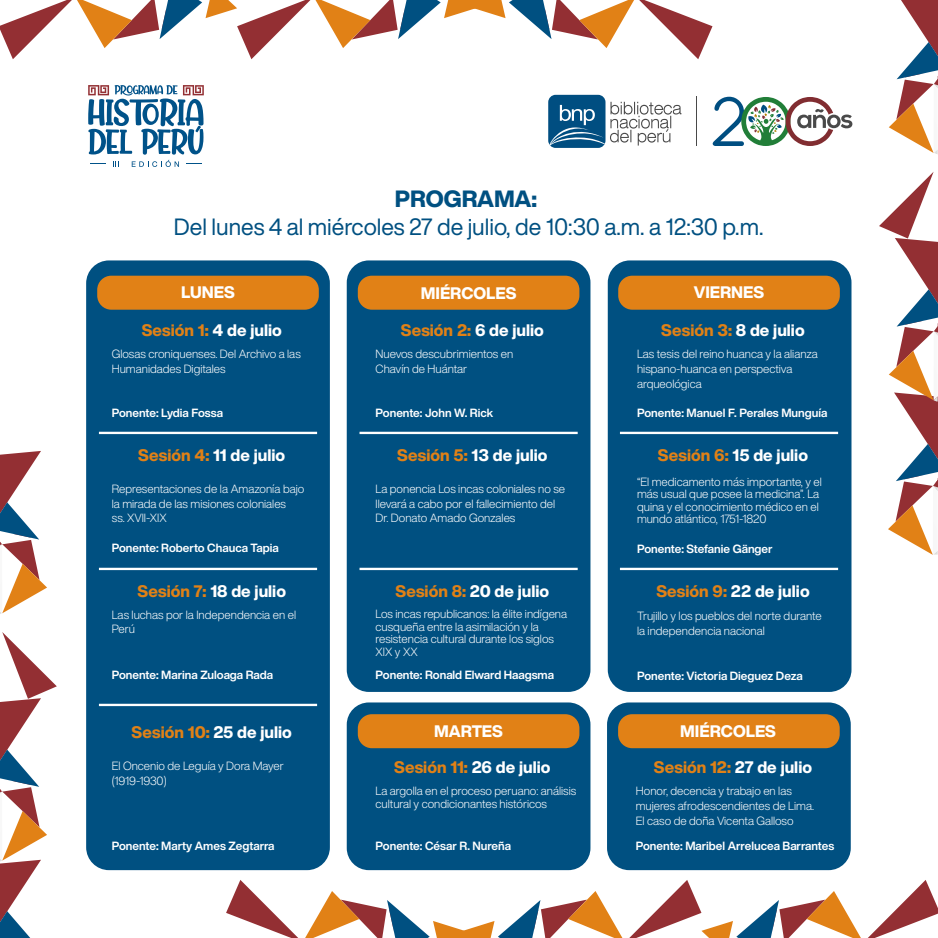
<style>
.page{position:relative;width:938px;height:938px;background:#fff}
.page>*{position:absolute;margin:0;border:0;box-sizing:border-box;transform-origin:0 0}
.t1{font:23.12px "Helvetica Now Display";color:#005081}
.t2{font:800 23.12px "Helvetica Now Display";color:#005081}
.t3{font:800 16.38px "Helvetica Now Display";color:#fff}
.t4{font:800 16.38px "Helvetica Now Display";color:#e18116}
.t5{font:300 11.75px/14.8px "Helvetica Now Display";color:#fff}
.t6{font:700 11.75px "Helvetica Now Display";color:#fff}
.s1{color:#fff}
.s2{color:#e18116}
</style>
<div class="page">
<div style="left:86px;top:260px;width:244px;height:610px;background:#005081;border-radius:23px"></div>
<div style="left:347px;top:260px;width:243px;height:432px;background:#005081;border-radius:22px"></div>
<div style="left:607px;top:260px;width:244px;height:432px;background:#005081;border-radius:22px"></div>
<div style="left:347px;top:702px;width:243px;height:168px;background:#005081;border-radius:22px"></div>
<div style="left:97px;top:276px;width:222px;height:34px;background:#e18116;border-radius:14px"></div>
<div style="left:358px;top:276px;width:221px;height:34px;background:#e18116;border-radius:14px"></div>
<div style="left:618px;top:276px;width:221px;height:34px;background:#e18116;border-radius:14px"></div>
<div style="left:358px;top:714px;width:221px;height:34px;background:#e18116;border-radius:14px"></div>
<hr style="left:99px;top:432px;width:218px;height:2px;background:#fff">
<hr style="left:99px;top:567px;width:218px;height:3px;background:#fff">
<hr style="left:99px;top:703px;width:218px;height:3px;background:#fff">
<hr style="left:359px;top:432px;width:218px;height:2px;background:#fff">
<hr style="left:359px;top:567px;width:218px;height:3px;background:#fff">
<hr style="left:620px;top:432px;width:218px;height:2px;background:#fff">
<hr style="left:620px;top:567px;width:218px;height:3px;background:#fff">
<div style="left:607px;top:702px;width:243px;height:168px;background:#005081;border-radius:22px"></div>
<div style="left:618px;top:714px;width:221px;height:34px;background:#e18116;border-radius:14px"></div>
<svg style="left:226px;top:880px;width:712px;height:58px"></svg>
<svg style="left:0;top:451px;width:57px;height:487px"></svg>
<svg style="left:879px;top:0;width:58px;height:554px"></svg>
<svg style="left:0;top:0;width:712px;height:59px"></svg>
<svg style="left:712px;top:97px;width:140px;height:49px"></svg>
<hr style="left:696px;top:97px;width:1px;height:49px;background:#494949">
<div style="left:548px;top:95px;width:57px;height:53px;background:#004e81;border-radius:7px"></div>
<svg style="left:549px;top:105px;width:55px;height:40px"></svg>
<svg style="left:610px;top:102px;width:71px;height:43px"></svg>
<svg style="left:88px;top:85px;width:116px;height:82px"></svg>
<h1 class="t2" style="left:395px;top:183px;width:144px">PROGRAMA:</h1>
<h1 class="t1" style="left:174px;top:210px;width:591px">Del lunes 4 al miércoles 27 de julio, de 10:30 a.m. a 12:30 p.m.</h1>
<h2 class="t3" style="left:181px;top:281px;width:55px">LUNES</h2>
<h2 class="t3" style="left:421px;top:281px;width:97px">MIÉRCOLES</h2>
<h2 class="t3" style="left:693px;top:281px;width:72px">VIERNES</h2>
<h2 class="t4" style="left:142px;top:318px;width:142px">Sesión 1: <span class="s1">4 de julio</span></h2>
<h2 class="t4" style="left:401px;top:318px;width:145px">Sesión 2: <span class="s1">6 de julio</span></h2>
<h2 class="t4" style="left:661px;top:318px;width:145px">Sesión 3: <span class="s1">8 de julio</span></h2>
<p class="t5" style="left:112px;top:346px;width:190px">Glosas croniquenses. Del Archivo a las<br>Humanidades Digitales</p>
<p class="t6" style="left:112px;top:405px;width:113px">Ponente: Lydia Fossa</p>
<p class="t5" style="left:375px;top:346px;width:139px">Nuevos descubrimientos en<br>Chavín de Huántar</p>
<p class="t6" style="left:375px;top:405px;width:119px">Ponente: John W. Rick</p>
<p class="t5" style="left:637px;top:346px;width:182px">Las tesis del reino huanca y la alianza hispano-huanca en perspectiva arqueológica</p>
<p class="t6" style="left:637px;top:405px;width:192px">Ponente: Manuel F. Perales Munguía</p>
<h2 class="t3" style="left:138px;top:444px;width:148px"><span class="s2">Sesión 4:</span> 11 de julio</h2>
<h2 class="t3" style="left:397px;top:444px;width:152px"><span class="s2">Sesión 5:</span> 13 de julio</h2>
<h2 class="t3" style="left:658px;top:444px;width:151px"><span class="s2">Sesión 6:</span> 15 de julio</h2>
<p class="t5" style="left:112px;top:481px;width:194px">Representaciones de la Amazonía bajo la mirada de las misiones coloniales<br>ss. XVII-XIX</p>
<p class="t6" style="left:112px;top:539px;width:168px">Ponente: Roberto Chauca Tapia</p>
<p class="t5" style="left:375px;top:481px;width:191px">La ponencia Los incas coloniales no se llevará a cabo por el fallecimiento del<br>Dr. Donato Amado Gonzales</p>
<p class="t5" style="left:637px;top:475px;width:186px;line-height:12.4px">“El medicamento más importante, y el más usual que posee la medicina”. La quina y el conocimiento médico en el mundo atlántico, 1751-1820</p>
<p class="t6" style="left:637px;top:540px;width:137px">Ponente: Stefanie Gänger</p>
<h2 class="t3" style="left:137px;top:580px;width:150px"><span class="s2">Sesión 7:</span> 18 de julio</h2>
<h2 class="t3" style="left:395px;top:580px;width:155px"><span class="s2">Sesión 8:</span> 20 de julio</h2>
<h2 class="t3" style="left:656px;top:580px;width:155px"><span class="s2">Sesión 9:</span> 22 de julio</h2>
<p class="t5" style="left:112px;top:607px;width:186px">Las luchas por la Independencia en el<br>Perú</p>
<p class="t6" style="left:112px;top:666px;width:163px">Ponente: Marina Zuloaga Rada</p>
<p class="t5" style="left:375px;top:607px;width:193px;line-height:12.4px">Los incas republicanos: la élite indígena cusqueña entre la asimilación y la resistencia cultural durante los siglos<br>XIX y XX</p>
<p class="t6" style="left:375px;top:666px;width:180px">Ponente: Ronald Elward Haagsma</p>
<p class="t5" style="left:637px;top:608px;width:186px">Trujillo y los pueblos del norte durante la independencia nacional</p>
<p class="t6" style="left:637px;top:667px;width:167px">Ponente: Victoria Dieguez Deza</p>
<h2 class="t4" style="left:132px;top:721px;width:162px">Sesión 10: <span class="s1">25 de julio</span></h2>
<p class="t5" style="left:112px;top:758px;width:173px">El Oncenio de Leguía y Dora Mayer (1919-1930)</p>
<p class="t6" style="left:112px;top:837px;width:164px">Ponente: Marty Ames Zegtarra</p>
<h2 class="t3" style="left:434px;top:719px;width:70px">MARTES</h2>
<h2 class="t4" style="left:394px;top:756px;width:158px">Sesión 11: <span class="s1">26 de julio</span></h2>
<p class="t5" style="left:375px;top:784px;width:202px;line-height:12.4px">La argolla en el proceso peruano: análisis cultural y condicionantes históricos</p>
<p class="t6" style="left:375px;top:837px;width:137px">Ponente: César R. Nureña</p>
<h2 class="t3" style="left:680px;top:719px;width:97px">MIÉRCOLES</h2>
<h2 class="t4" style="left:654px;top:756px;width:160px">Sesión 12: <span class="s1">27 de julio</span></h2>
<p class="t5" style="left:636px;top:783px;width:180px">Honor, decencia y trabajo en las mujeres afrodescendientes de Lima.<br>El caso de doña Vicenta Galloso</p>
<p class="t6" style="left:636px;top:837px;width:200px">Ponente: Maribel Arrelucea Barrantes</p>
</div>
